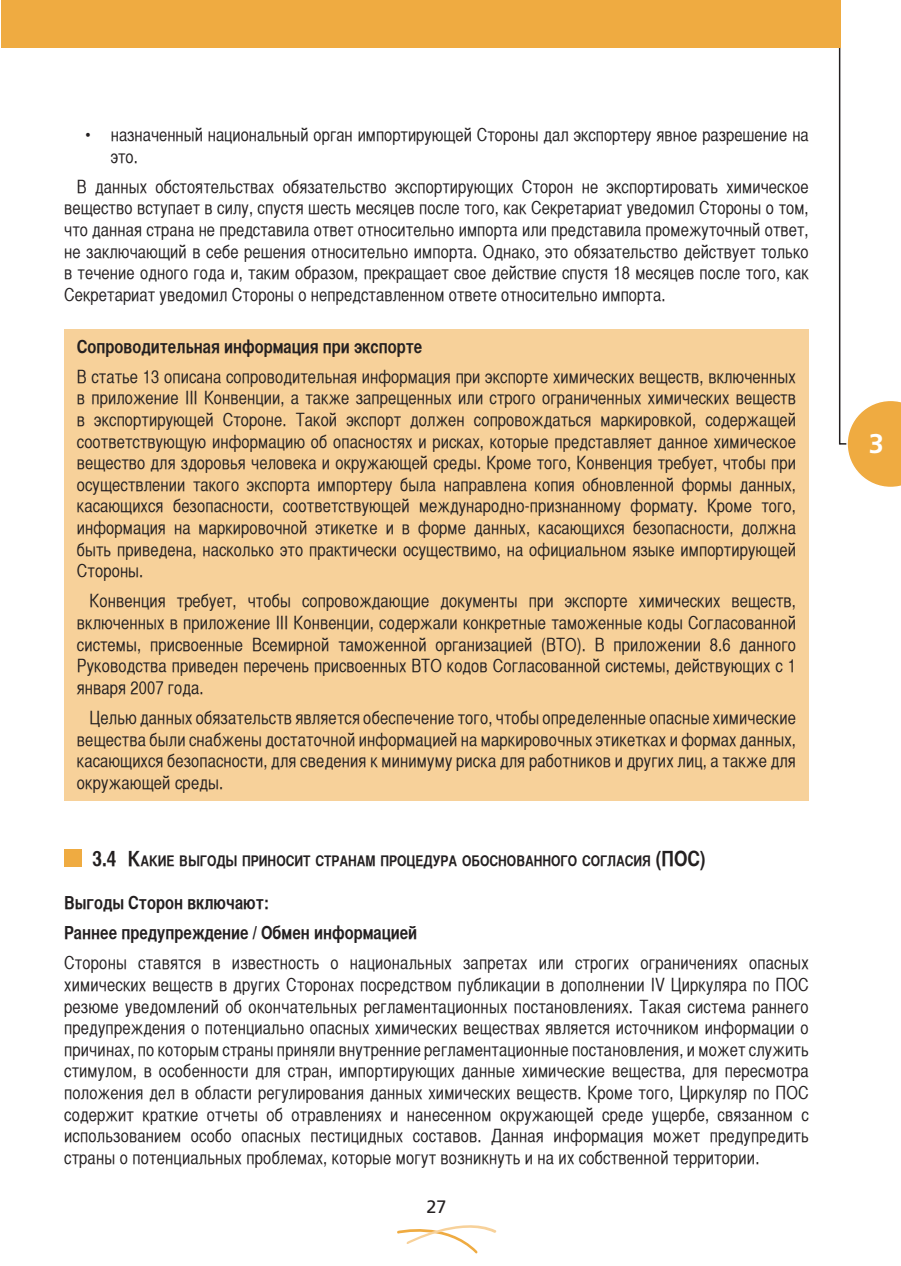
<style>
.page{position:relative;width:901px;height:1266px;background:#fff}
.page>*{position:absolute;margin:0;border:0;box-sizing:border-box;transform-origin:0 0}
.t1{font:700 27px "Frutiger";color:#fff}
.t2{font:18px/21.6px "Helvetica CY Plain";letter-spacing:.005em;color:#231f20;text-align:justify}
.t3{font:18px/30.2px "Helvetica CY Bold";color:#231f20}
.t4{font:18px "Frutiger";color:#231f20}
.t5{font:14.7px "Helvetica CY Bold";color:#231f20}
.s1{font-size:21px}
</style>
<div class="page">
<hr style="left:0;top:0;width:1px;height:47px;background:#efab41">
<hr style="left:838px;top:47px;width:2px;height:397px;background:#231f20">
<hr style="left:840px;top:443px;width:51px;height:1px;background:#231f20">
<div style="left:1px;top:0;width:839px;height:47px;background:#efab41"></div>
<svg style="left:846px;top:401px;width:54px;height:86px"></svg>
<div style="left:864px;top:431px;width:24px;height:25px;background:#efab41"></div>
<svg style="left:397px;top:1225px;width:100px;height:29px"></svg>
<div style="left:64px;top:329px;width:744px;height:472px;background:#f7d19a"></div>
<div style="left:64px;top:849px;width:17px;height:17px;background:#efab41"></div>
<p class="t2" style="left:111px;top:126px;width:699px;text-indent:-26px">• назначенный национальный орган импортирующей Стороны дал экспортеру явное разрешение на это.</p>
<p class="t2" style="left:64px;top:177px;width:746px;text-indent:13px">В данных обстоятельствах обязательство экспортирующих Сторон не экспортировать химическое вещество вступает в силу, спустя шесть месяцев после того, как Секретариат уведомил Стороны о том, что данная страна не представила ответ относительно импорта или представила промежуточный ответ, не заключающий в себе решения относительно импорта. Однако, это обязательство действует только в течение одного года и, таким образом, прекращает свое действие спустя 18 месяцев после того, как Секретариат уведомил Стороны о непредставленном ответе относительно импорта.</p>
<p class="t3" style="left:77px;top:333px;width:347px">Сопроводительная информация при экспорте</p>
<p class="t2" style="left:77px;top:367px;width:720px">В статье 13 описана сопроводительная информация при экспорте химических веществ, включенных в приложение III Конвенции, а также запрещенных или строго ограниченных химических веществ в экспортирующей Стороне. Такой экспорт должен сопровождаться маркировкой, содержащей соответствующую информацию об опасностях и рисках, которые представляет данное химическое вещество для здоровья человека и окружающей среды. Кроме того, Конвенция требует, чтобы при осуществлении такого экспорта импортеру была направлена копия обновленной формы данных, касающихся безопасности, соответствующей международно-признанному формату. Кроме того, информация на маркировочной этикетке и в форме данных, касающихся безопасности, должна быть приведена, насколько это практически осуществимо, на официальном языке импортирующей Стороны.</p>
<p class="t2" style="left:77px;top:592px;width:720px;text-indent:13px">Конвенция требует, чтобы сопровождающие документы при экспорте химических веществ, включенных в приложение III Конвенции, содержали конкретные таможенные коды Согласованной системы, присвоенные Всемирной таможенной организацией (ВТО). В приложении 8.6 данного Руководства приведен перечень присвоенных ВТО кодов Согласованной системы, действующих с 1 января 2007 года.</p>
<p class="t2" style="left:77px;top:708px;width:720px;text-indent:13px">Целью данных обязательств является обеспечение того, чтобы определенные опасные химические вещества были снабжены достаточной информацией на маркировочных этикетках и формах данных, касающихся безопасности, для сведения к минимуму риска для работников и других лиц, а также для окружающей среды.</p>
<p class="t5" style="left:93px;top:854px;width:614px"><span class="s1">3.4 К</span>АКИЕ ВЫГОДЫ ПРИНОСИТ СТРАНАМ ПРОЦЕДУРА ОБОСНОВАННОГО СОГЛАСИЯ <span class="s1">(ПОС)</span></p>
<p class="t3" style="left:64px;top:889px;width:354px">Выгоды Сторон включают:<br>Раннее предупреждение / Обмен информацией</p>
<p class="t2" style="left:64px;top:953px;width:746px">Стороны ставятся в известность о национальных запретах или строгих ограничениях опасных химических веществ в других Сторонах посредством публикации в дополнении IV Циркуляра по ПОС резюме уведомлений об окончательных регламентационных постановлениях. Такая система раннего предупреждения о потенциально опасных химических веществах является источником информации о причинах, по которым страны приняли внутренние регламентационные постановления, и может служить стимулом, в особенности для стран, импортирующих данные химические вещества, для пересмотра положения дел в области регулирования данных химических веществ. Кроме того, Циркуляр по ПОС содержит краткие отчеты об отравлениях и нанесенном окружающей среде ущербе, связанном с использованием особо опасных пестицидных составов. Данная информация может предупредить страны о потенциальных проблемах, которые могут возникнуть и на их собственной территории.</p>
<p class="t4" style="left:426px;top:1199px;width:22px">27</p>
<h1 class="t1" style="left:868px;top:432px;width:17px">3</h1>
</div>
